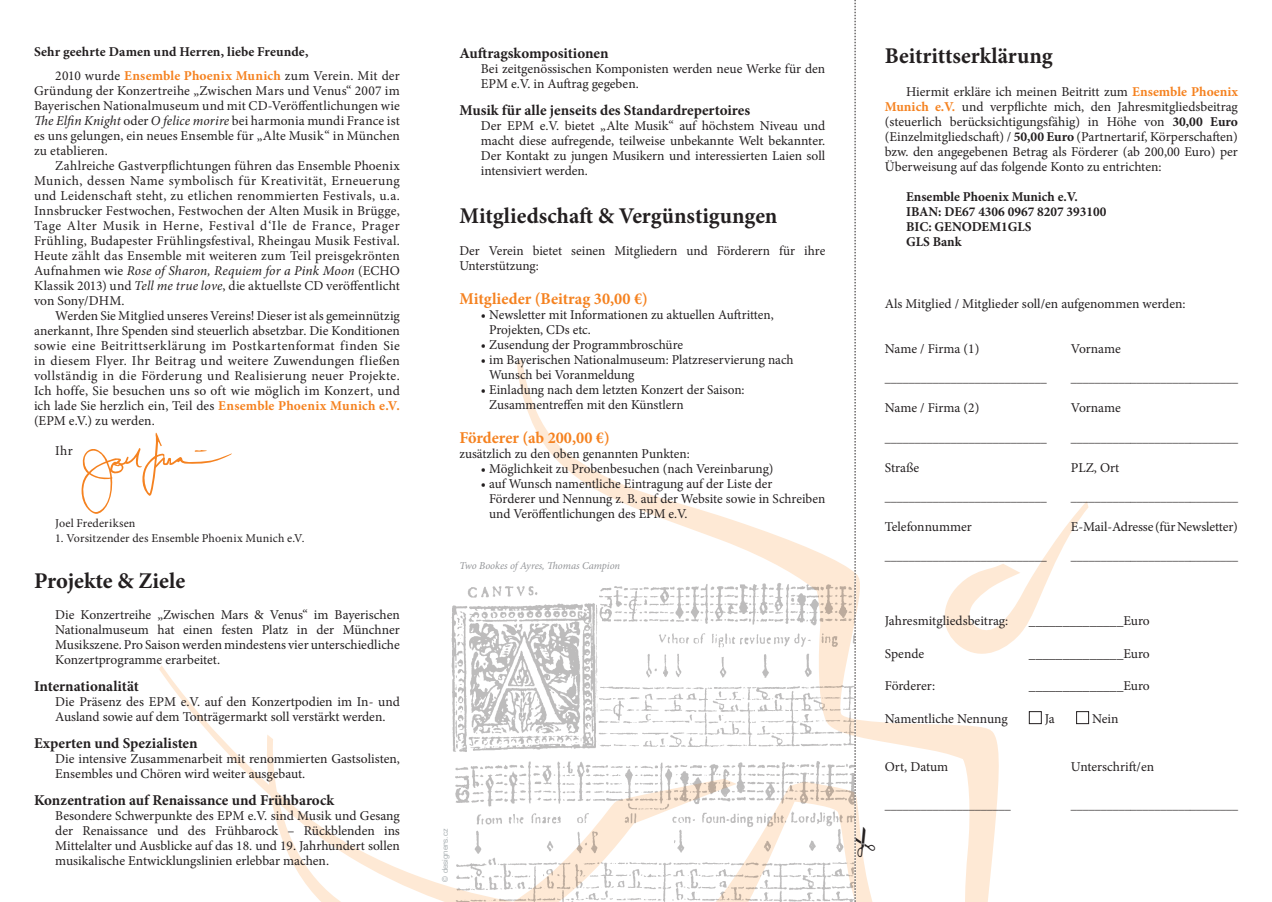
<style>
.page{position:relative;width:1272px;height:902px;background:#fff}
.page>*{position:absolute;margin:0;border:0;box-sizing:border-box;transform-origin:0 0}
.t1{font:700 22.5px "Minion Pro";color:#231f20}
.t2{font:700 16.5px "Minion Pro";color:#f58220}
.t3{font:700 15px "Minion Pro";color:#231f20}
.t4{font:13.5px/15px "Minion Pro";color:#231f20}
.t5{font:700 13.5px/15px "Minion Pro";color:#231f20}
.t6{font:12px "Minion Pro";letter-spacing:.01em;color:#231f20}
.t7{font:italic 10.5px "Minion Pro";letter-spacing:-.01em;color:#939598}
.t8{font:7.5px "Eurostile CE";color:#a1a8ab}
.s1{font-weight:400}
.s2{color:#f58220}
.s3{font-style:italic}
.s4{font-weight:700;color:#f58220}
.s5{font-weight:700}
</style>
<div class="page">
<svg style="left:159px;top:359px;width:929px;height:542px"></svg>
<img style="left:429px;top:579px;width:425px;height:322px">
<div style="left:1028px;top:711px;width:13px;height:13px;border:1px solid #231f20"></div>
<div style="left:1076px;top:711px;width:12px;height:13px;border:1px solid #231f20"></div>
<svg style="left:82px;top:433px;width:150px;height:81px"></svg>
<svg style="left:854px;top:0;width:21px;height:901px"></svg>
<p class="t5" style="left:55px;top:40px;width:346px;line-height:24px;text-indent:-21px">Sehr geehrte Damen und Herren, liebe Freunde,<br><span class="s1">2010 wurde</span> <span class="s2">Ensemble Phoenix Munich</span> <span class="s1">zum Verein. Mit der</span></p>
<p class="t4" style="left:34px;top:83px;width:367px;text-align:justify">Gründung der Konzertreihe „Zwischen Mars und Venus“ 2007 im Bayerischen Nationalmuseum und mit CD-Veröffentlichungen wie <span class="s3">The Elfin Knight</span> oder <span class="s3">O felice morire</span> bei harmonia mundi France ist es uns gelungen, ein neues Ensemble für „Alte Musik“ in München zu etablieren.</p>
<p class="t4" style="left:34px;top:158px;width:367px;text-align:justify;text-indent:21px">Zahlreiche Gastverpflichtungen führen das Ensemble Phoenix Munich, dessen Name symbolisch für Kreativität, Erneuerung und Leidenschaft steht, zu etlichen renommierten Festivals, u.a.<br>Innsbrucker Festwochen, Festwochen der Alten Musik in Brügge, Tage Alter Musik in Herne, Festival d‘Ile de France, Prager Frühling, Budapester Frühlingsfestival, Rheingau Musik Festival.<br>Heute zählt das Ensemble mit weiteren zum Teil preisgekrönten Aufnahmen wie <span class="s3">Rose of Sharon, Requiem for a Pink Moon</span> (ECHO Klassik 2013) und <span class="s3">Tell me true love</span>, die aktuellste CD veröffentlicht von Sony/DHM.</p>
<p class="t4" style="left:34px;top:308px;width:367px;text-align:justify;text-indent:21px">Werden Sie Mitglied unseres Vereins! Dieser ist als gemeinnützig anerkannt, Ihre Spenden sind steuerlich absetzbar. Die Konditionen sowie eine Beitrittserklärung im Postkartenformat finden Sie in diesem Flyer. Ihr Beitrag und weitere Zuwendungen fließen vollständig in die Förderung und Realisierung neuer Projekte.<br>Ich hoffe, Sie besuchen uns so oft wie möglich im Konzert, und ich lade Sie herzlich ein, Teil des <span class="s4">Ensemble Phoenix Munich e.V. </span>(EPM e.V.) zu werden.</p>
<p class="t4" style="left:55px;top:443px;width:19px">Ihr</p>
<p class="t6" style="left:55px;top:515px;width:82px">Joel Frederiksen</p>
<p class="t6" style="left:55px;top:530px;width:250px">1. Vorsitzender des Ensemble Phoenix Munich e.V.</p>
<h1 class="t1" style="left:34px;top:564px;width:153px">Projekte &amp; Ziele</h1>
<p class="t4" style="left:55px;top:607px;width:346px;text-align:justify">Die Konzertreihe „Zwischen Mars &amp; Venus“ im Bayerischen Nationalmuseum hat einen festen Platz in der Münchner Musikszene. Pro Saison werden mindestens vier unterschiedliche Konzertprogramme erarbeitet.</p>
<p class="t3" style="left:34px;top:675px;width:106px">Internationalität</p>
<p class="t4" style="left:55px;top:694px;width:346px">Die Präsenz des EPM e.V. auf den Konzertpodien im In- und<br>Ausland sowie auf dem Tonträgermarkt soll verstärkt werden.</p>
<p class="t3" style="left:34px;top:732px;width:165px">Experten und Spezialisten</p>
<p class="t4" style="left:55px;top:751px;width:346px">Die intensive Zusammenarbeit mit renommierten Gastsolisten,<br>Ensembles und Chören wird weiter ausgebaut.</p>
<p class="t3" style="left:34px;top:789px;width:301px">Konzentration auf Renaissance und Frühbarock</p>
<p class="t4" style="left:55px;top:808px;width:346px;text-align:justify">Besondere Schwerpunkte des EPM e.V. sind Musik und Gesang der Renaissance und des Frühbarock – Rückblenden ins Mittelalter und Ausblicke auf das 18. und 19. Jahrhundert sollen musikalische Entwicklungslinien erlebbar machen.</p>
<p class="t3" style="left:459px;top:42px;width:151px">Auftragskompositionen</p>
<p class="t4" style="left:480px;top:61px;width:346px">Bei zeitgenössischen Komponisten werden neue Werke für den<br>EPM e.V. in Auftrag gegeben.</p>
<p class="t3" style="left:459px;top:99px;width:292px">Musik für alle jenseits des Standardrepertoires</p>
<p class="t4" style="left:480px;top:118px;width:346px;text-align:justify">Der EPM e.V. bietet „Alte Musik“ auf höchstem Niveau und macht diese aufregende, teilweise unbekannte Welt bekannter.<br>Der Kontakt zu jungen Musikern und interessierten Laien soll intensiviert werden.</p>
<h1 class="t1" style="left:459px;top:200px;width:319px">Mitgliedschaft &amp; Vergünstigungen</h1>
<p class="t4" style="left:459px;top:243px;width:367px">Der Verein bietet seinen Mitgliedern und Förderern für ihre<br>Unterstützung:</p>
<p class="t2" style="left:459px;top:287px;width:190px">Mitglieder (Beitrag 30,00 €)</p>
<p class="t4" style="left:489px;top:307px;width:286px;text-indent:-9px">• Newsletter mit Informationen zu aktuellen Auftritten,<br>Projekten, CDs etc.</p>
<p class="t4" style="left:480px;top:337px;width:204px">• Zusendung der Programmbroschüre</p>
<p class="t4" style="left:489px;top:352px;width:306px;text-indent:-9px">• im Bayerischen Nationalmuseum: Platzreservierung nach<br>Wunsch bei Voranmeldung</p>
<p class="t4" style="left:489px;top:382px;width:257px;text-indent:-9px">• Einladung nach dem letzten Konzert der Saison:<br>Zusammentreffen mit den Künstlern</p>
<p class="t2" style="left:459px;top:426px;width:152px">Förderer (ab 200,00 €)</p>
<p class="t4" style="left:459px;top:446px;width:232px">zusätzlich zu den oben genannten Punkten:</p>
<p class="t4" style="left:480px;top:461px;width:294px">• Möglichkeit zu Probenbesuchen (nach Vereinbarung)</p>
<p class="t4" style="left:489px;top:476px;width:337px;text-indent:-9px">• auf Wunsch namentliche Eintragung auf der Liste der<br>Förderer und Nennung z. B. auf der Website sowie in Schreiben und Veröffentlichungen des EPM e.V.</p>
<p class="t7" style="left:459px;top:558px;width:162px">Two Bookes of Ayres, Thomas Campion</p>
<p class="t8" style="left:441px;top:881px;width:55px;rotate:-90deg">© designers.cz</p>
<h1 class="t1" style="left:884px;top:40px;width:169px">Beitrittserklärung</h1>
<p class="t4" style="left:884px;top:84px;width:354px;text-align:justify;text-indent:21px">Hiermit erkläre ich meinen Beitritt zum <span class="s4">Ensemble Phoenix Munich e.V.</span> und verpflichte mich, den Jahresmitgliedsbeitrag (steuerlich berücksichtigungsfähig) in Höhe von <span class="s5">30,00 Euro </span>(Einzelmitgliedschaft) / <span class="s5">50,00 Euro</span> (Partnertarif, Körperschaften) bzw. den angegebenen Betrag als Förderer (ab 200,00 Euro) per Überweisung auf das folgende Konto zu entrichten:</p>
<p class="t5" style="left:906px;top:189px;width:202px">Ensemble Phoenix Munich e.V.<br>IBAN: DE67 4306 0967 8207 393100<br>BIC: GENODEM1GLS<br>GLS Bank</p>
<p class="t4" style="left:884px;top:296px;width:302px">Als Mitglied / Mitglieder soll/en aufgenommen werden:</p>
<p class="t4" style="left:884px;top:341px;width:96px">Name / Firma (1)</p>
<p class="t4" style="left:1070px;top:341px;width:51px">Vorname</p>
<p class="t6" style="left:884px;top:370px;width:164px">___________________________</p>
<p class="t6" style="left:1070px;top:370px;width:169px">____________________________</p>
<p class="t4" style="left:884px;top:400px;width:96px">Name / Firma (2)</p>
<p class="t4" style="left:1070px;top:400px;width:51px">Vorname</p>
<p class="t6" style="left:884px;top:429px;width:164px">___________________________</p>
<p class="t6" style="left:1070px;top:429px;width:169px">____________________________</p>
<p class="t4" style="left:884px;top:460px;width:36px">Straße</p>
<p class="t4" style="left:1070px;top:460px;width:50px">PLZ, Ort</p>
<p class="t6" style="left:884px;top:489px;width:164px">___________________________</p>
<p class="t6" style="left:1070px;top:489px;width:169px">____________________________</p>
<p class="t4" style="left:884px;top:519px;width:88px">Telefonnummer</p>
<p class="t4" style="left:1070px;top:519px;width:168px">E-Mail-Adresse (für Newsletter)</p>
<p class="t6" style="left:884px;top:548px;width:164px">___________________________</p>
<p class="t6" style="left:1070px;top:548px;width:169px">____________________________</p>
<p class="t4" style="left:884px;top:613px;width:125px">Jahresmitgliedsbeitrag:</p>
<p class="t4" style="left:1028px;top:613px;width:122px">______________Euro</p>
<p class="t4" style="left:884px;top:646px;width:41px">Spende</p>
<p class="t4" style="left:884px;top:678px;width:52px">Förderer:</p>
<p class="t4" style="left:1028px;top:678px;width:122px">______________Euro</p>
<p class="t4" style="left:884px;top:710px;width:124px">Namentliche Nennung</p>
<p class="t4" style="left:1044px;top:710px;width:11px">Ja</p>
<p class="t4" style="left:1091px;top:710px;width:28px">Nein</p>
<p class="t4" style="left:884px;top:759px;width:65px">Ort, Datum</p>
<p class="t4" style="left:1070px;top:759px;width:85px">Unterschrift/en</p>
<p class="t6" style="left:884px;top:797px;width:128px">_____________________</p>
<p class="t6" style="left:1070px;top:797px;width:169px">____________________________</p>
</div>
